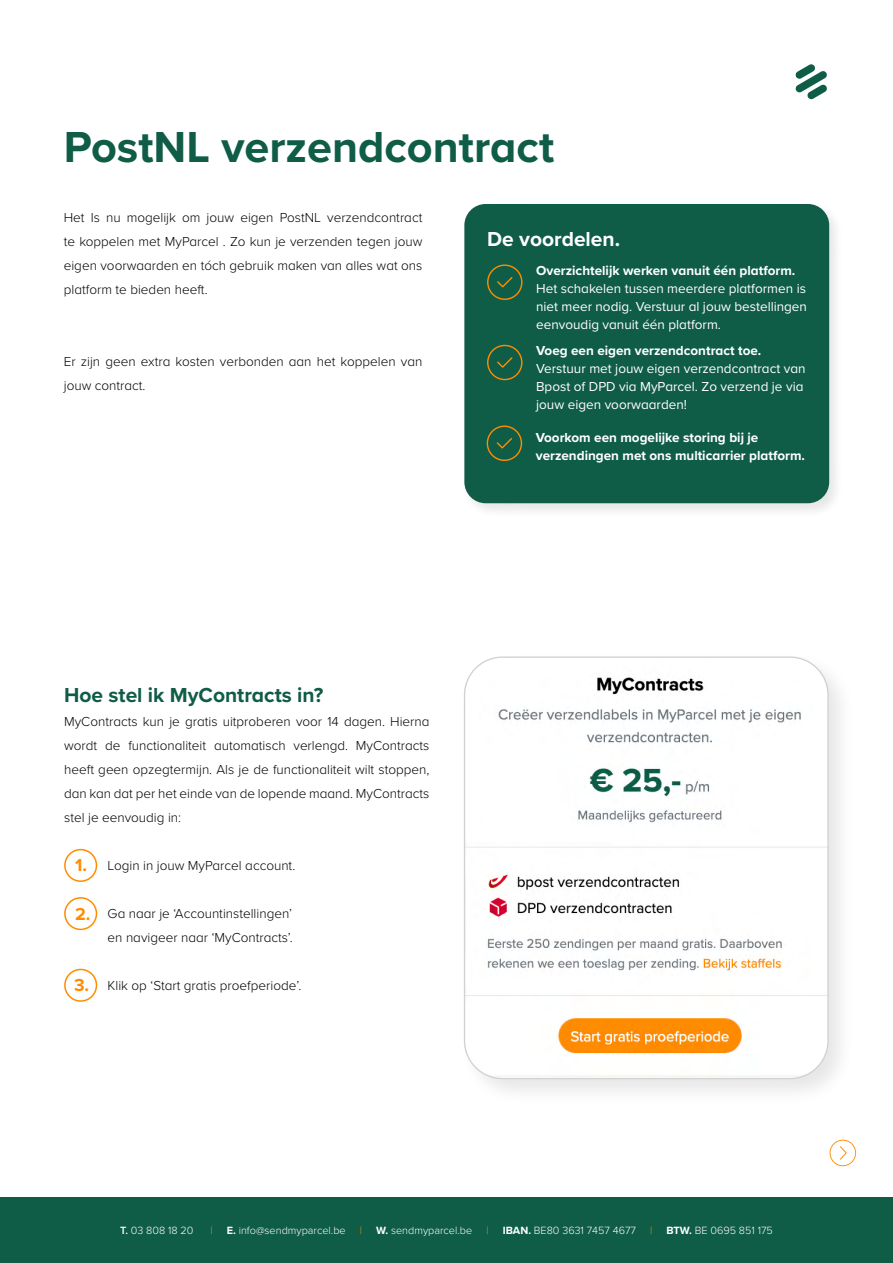
<style>
.page{position:relative;width:893px;height:1263px;background:#fff}
.page>*{position:absolute;margin:0;border:0;box-sizing:border-box;transform-origin:0 0}
.t1{font:700 45px "Proxima Nova";color:#0f5c47}
.t2{font:700 21px "Proxima Nova";color:#0f5c47}
.t3{font:700 21px "Proxima Nova";color:#fff}
.t4{font:300 13.5px/24px "Proxima Nova";color:#000;text-align:justify}
.t5{font:13.5px/18px "Proxima Nova";color:#fff;text-align:justify}
.t6{font:700 13.5px/18px "Proxima Nova";color:#fff}
.t7{font:300 10.95px "Proxima Nova";color:#fff}
.t8{font:300 10.95px "Proxima Nova";color:#ff8c00}
.s1{font-weight:700;font-size:18px;color:#ff8c00}
.s2{font-weight:600}
.s3{font-weight:700}
</style>
<div class="page">
<div style="left:0;top:1197px;width:893px;height:66px;background:#0f5c47"></div>
<svg style="left:830px;top:1140px;width:26px;height:26px"></svg>
<svg style="left:795px;top:64px;width:32px;height:35px"></svg>
<div style="left:64px;top:849px;width:33px;height:33px;border:2px solid #ff8c00;border-radius:50%"></div>
<div style="left:64px;top:897px;width:33px;height:33px;border:2px solid #ff8c00;border-radius:50%"></div>
<div style="left:64px;top:969px;width:33px;height:33px;border:2px solid #ff8c00;border-radius:50%"></div>
<div style="left:461px;top:201px;width:383px;height:317px;background:#000;opacity:.1"></div>
<div style="left:464px;top:204px;width:365px;height:299px;background:#0f5c47;border-radius:21px"></div>
<svg style="left:487px;top:264px;width:35px;height:36px"></svg>
<svg style="left:487px;top:345px;width:35px;height:35px"></svg>
<div style="left:458px;top:651px;width:398px;height:455px;background:#000;opacity:.1"></div>
<img style="left:465px;top:657px;width:363px;height:421px">
<svg style="left:487px;top:425px;width:35px;height:36px"></svg>
<h1 class="t1" style="left:64px;top:113px;width:492px">PostNL verzendcontract</h1>
<p class="t4" style="left:64px;top:205px;width:360px">Het Is nu mogelijk om jouw eigen PostNL verzendcontract te koppelen met MyParcel . Zo kun je verzenden tegen jouw eigen voorwaarden en tóch gebruik maken van alles wat ons platform te bieden heeft.</p>
<p class="t4" style="left:64px;top:349px;width:360px">Er zijn geen extra kosten verbonden aan het koppelen van jouw contract.</p>
<h2 class="t3" style="left:487px;top:224px;width:134px">De voordelen.</h2>
<p class="t6" style="left:536px;top:261px;width:261px">Overzichtelijk werken vanuit één platform.</p>
<p class="t5" style="left:536px;top:279px;width:272px">Het schakelen tussen meerdere platformen is niet meer nodig. Verstuur al jouw bestellingen eenvoudig vanuit één platform.</p>
<p class="t6" style="left:536px;top:342px;width:227px">Voeg een eigen verzendcontract toe.</p>
<p class="t5" style="left:536px;top:359px;width:271px;text-align:left">Verstuur met jouw eigen verzendcontract van<br>Bpost of DPD via MyParcel. Zo verzend je via jouw eigen voorwaarden!</p>
<p class="t6" style="left:536px;top:428px;width:271px">Voorkom een mogelijke storing bij je verzendingen met ons multicarrier platform.</p>
<h2 class="t2" style="left:64px;top:679px;width:261px">Hoe stel ik MyContracts in?</h2>
<p class="t4" style="left:64px;top:709px;width:367px">MyContracts kun je gratis uitproberen voor 14 dagen. Hierna wordt de functionaliteit automatisch verlengd. MyContracts heeft geen opzegtermijn. Als je de functionaliteit wilt stoppen, dan kan dat per het einde van de lopende maand. MyContracts stel je eenvoudig in:</p>
<p class="t4" style="left:75px;top:853px;width:222px"><span class="s1">1.</span> Login in jouw MyParcel account.</p>
<p class="t4" style="left:75px;top:901px;width:219px;text-align:right"><span class="s1">2.</span> Ga naar je ‘Accountinstellingen’ en navigeer naar ‘MyContracts’.</p>
<p class="t4" style="left:74px;top:973px;width:229px"><span class="s1">3.</span> Klik op ‘Start gratis proefperiode’.</p>
<p class="t7" style="left:120px;top:1222px;width:75px"><span class="s2">T.</span> 03 808 18 20</p>
<p class="t8" style="left:210px;top:1222px;width:4px">|</p>
<p class="t7" style="left:227px;top:1222px;width:120px"><span class="s3">E.</span> info@sendmyparcel.be</p>
<p class="t8" style="left:360px;top:1222px;width:4px">|</p>
<p class="t7" style="left:376px;top:1222px;width:98px"><span class="s3">W.</span> sendmyparcel.be</p>
<p class="t8" style="left:486px;top:1222px;width:4px">|</p>
<p class="t7" style="left:503px;top:1222px;width:135px"><span class="s3">IBAN.</span> BE80 3631 7457 4677</p>
<p class="t8" style="left:650px;top:1222px;width:4px">|</p>
<p class="t7" style="left:666px;top:1222px;width:108px"><span class="s3">BTW.</span> BE 0695 851 175</p>
</div>
